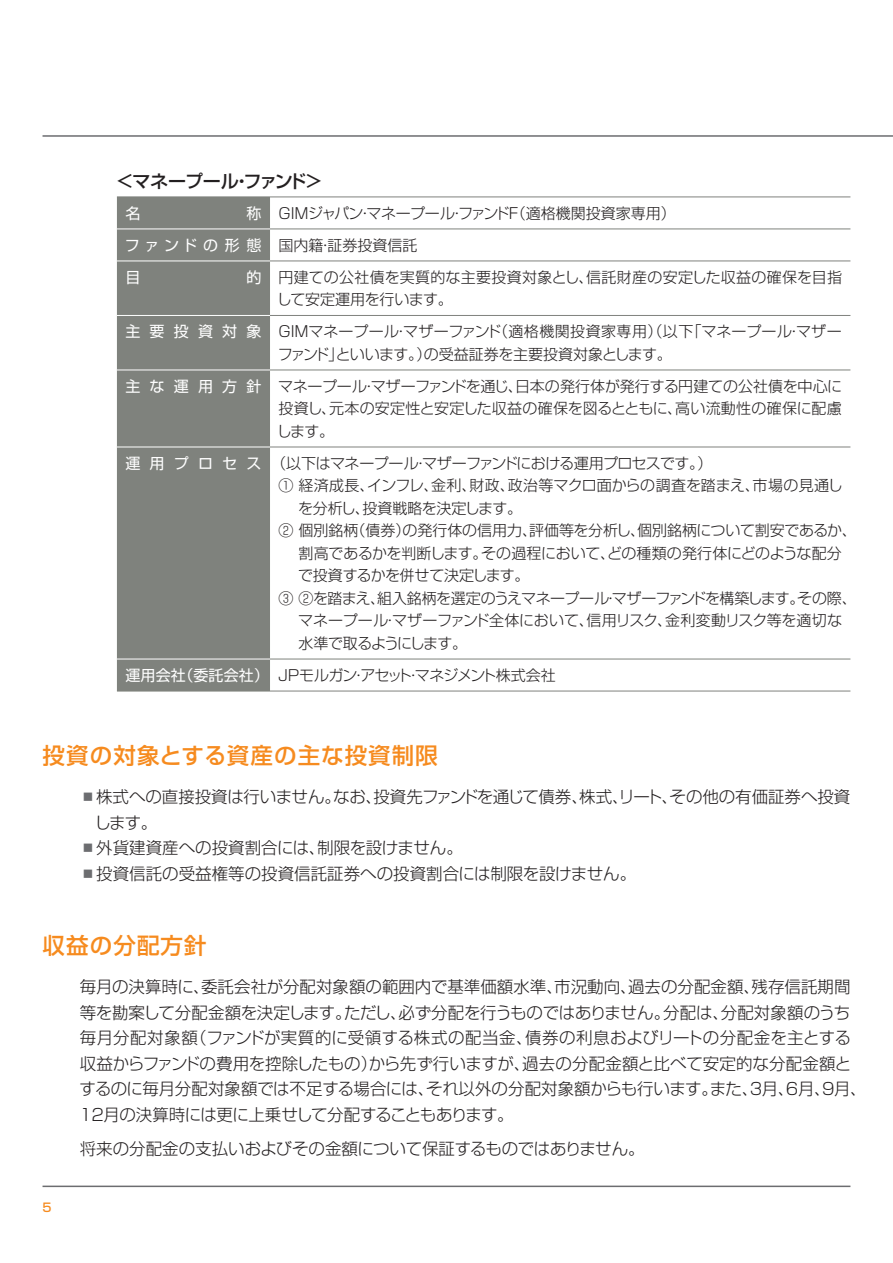
<style>
.page{position:relative;width:893px;height:1263px;background:#fff}
.page>*{position:absolute;margin:0;border:0;box-sizing:border-box;transform-origin:0 0}
.t1{font:500 22.5px "Shin Go Pr 5";letter-spacing:.05em;color:#f68b1f}
.t2{font:500 18px "Shin Go Pr 5";letter-spacing:-.03em;color:#231f20}
.t3{font:300 16.5px/25.5px "Shin Go Pr 5";letter-spacing:-.005em;color:#231f20}
.t4{font:300 15px/22.5px "Shin Go Pr 5";letter-spacing:-.005em;color:#231f20}
.t5{font:300 15px/22.5px "Shin Go Pr 5";letter-spacing:.015em;color:#231f20}
.t6{font:300 15px "Shin Go Pr 5";letter-spacing:-.035em;color:#231f20}
.t7{font:300 15px "Shin Go Pr 5";letter-spacing:-.04em;color:#231f20}
.t8{font:300 15px "Shin Go Pr 5";letter-spacing:-.055em;color:#231f20}
.t9{font:300 15px "Shin Go Pr 5";letter-spacing:-.03em;color:#231f20}
.t10{font:300 15px "Shin Go Pr 5";letter-spacing:-.025em;color:#231f20}
.t11{font:300 15px "Shin Go Pr 5";letter-spacing:-.07em;color:#231f20}
.t12{font:15px "Shin Go Pr 5";color:#fff}
.t13{font:500 12px "Shin Go Pr 5";color:#f68b1f}
.s1{font-weight:400;color:#fff}
.s2{color:#6c6d70}
</style>
<div class="page">
<hr style="left:43px;top:135px;width:850px;height:2px;background:#6c6d70">
<hr style="left:43px;top:1185px;width:807px;height:2px;background:#6c6d70">
<div style="left:117px;top:198px;width:153px;height:493px;background:#7f827d"></div>
<hr style="left:117px;top:229px;width:153px;height:1px;background:#fff">
<hr style="left:117px;top:261px;width:153px;height:1px;background:#fff">
<hr style="left:117px;top:315px;width:153px;height:1px;background:#fff">
<hr style="left:117px;top:370px;width:153px;height:1px;background:#fff">
<hr style="left:117px;top:447px;width:153px;height:1px;background:#fff">
<hr style="left:117px;top:659px;width:153px;height:1px;background:#fff">
<hr style="left:117px;top:197px;width:153px;height:1px;background:#7f827d">
<hr style="left:270px;top:197px;width:580px;height:1px;background:#7f827d">
<hr style="left:270px;top:229px;width:580px;height:1px;background:#7f827d">
<hr style="left:270px;top:261px;width:580px;height:1px;background:#7f827d">
<hr style="left:270px;top:315px;width:580px;height:1px;background:#7f827d">
<hr style="left:270px;top:370px;width:580px;height:1px;background:#7f827d">
<hr style="left:270px;top:447px;width:580px;height:1px;background:#7f827d">
<hr style="left:270px;top:659px;width:580px;height:1px;background:#7f827d">
<hr style="left:270px;top:691px;width:580px;height:1px;background:#7f827d">
<hr style="left:117px;top:691px;width:153px;height:1px;background:#7f827d">
<p class="t2" style="left:116px;top:166px;width:208px">＜マネープール・ファンド＞</p>
<p class="t12" style="left:125px;top:201px;width:16px">名</p>
<p class="t4" style="left:125px;top:196px;width:552px;line-height:32px;text-indent:122px"><span class="s1">称</span> GIMジャパン・マネープール・ファンドF（適格機関投資家専用）<span class="s1">ファンドの形態</span> 国内籍・証券投資信託<br><span class="s1">目</span></p>
<p class="t5" style="left:277px;top:264px;width:567px;text-indent:-30px"><span class="s1">的</span> 円建ての公社債を実質的な主要投資対象とし、信託財産の安定した収益の確保を目指して安定運用を行います。</p>
<p class="t4" style="left:278px;top:319px;width:565px;text-indent:-152px"><span class="s1">主 要 投 資 対 象</span> GIMマネープール・マザーファンド（適格機関投資家専用）（以下「マネープール・マザーファンド」といいます。）の受益証券を主要投資対象とします。</p>
<p class="t4" style="left:277px;top:373px;width:567px;text-align:justify;text-indent:-151px"><span class="s1">主 な 運 用 方 針</span> マネープール・マザーファンドを通じ、日本の発行体が発行する円建ての公社債を中心に投資し、元本の安定性と安定した収益の確保を図るとともに、高い流動性の確保に配慮します。</p>
<p class="t7" style="left:125px;top:451px;width:589px"><span class="s1">運 用 プ ロ セ ス</span> （以下はマネープール・マザーファンドにおける運用プロセスです。）</p>
<p class="t4" style="left:279px;top:473px;width:566px">① 経済成長、インフレ、金利、財政、政治等マクロ面からの調査を踏まえ、市場の見通し</p>
<p class="t9" style="left:298px;top:496px;width:225px">を分析し、投資戦略を決定します。</p>
<p class="t4" style="left:279px;top:518px;width:580px">② 個別銘柄（債券）の発行体の信用力、評価等を分析し、個別銘柄について割安であるか、</p>
<p class="t4" style="left:298px;top:540px;width:545px">割高であるかを判断します。その過程において、どの種類の発行体にどのような配分</p>
<p class="t10" style="left:298px;top:563px;width:233px">で投資するかを併せて決定します。</p>
<p class="t6" style="left:279px;top:586px;width:580px">③ ②を踏まえ、組入銘柄を選定のうえマネープール・マザーファンドを構築します。その際、</p>
<p class="t4" style="left:298px;top:608px;width:545px">マネープール・マザーファンド全体において、信用リスク、金利変動リスク等を適切な</p>
<p class="t11" style="left:298px;top:631px;width:170px">水準で取るようにします。</p>
<p class="t8" style="left:125px;top:663px;width:432px"><span class="s1">運用会社（委託会社）</span> JPモルガン・アセット・マネジメント株式会社</p>
<h1 class="t1" style="left:43px;top:737px;width:397px">投資の対象とする資産の主な投資制限</h1>
<p class="t3" style="left:94px;top:783px;width:758px;text-indent:-15px"><span class="s2">▪</span>株式への直接投資は行いません。なお、投資先ファンドを通じて債券、株式、リート、その他の有価証券へ投資します。</p>
<p class="t3" style="left:80px;top:834px;width:385px"><span class="s2">▪</span>外貨建資産への投資割合には、制限を設けません。</p>
<p class="t3" style="left:80px;top:859px;width:558px"><span class="s2">▪</span>投資信託の受益権等の投資信託証券への投資割合には制限を設けません。</p>
<h1 class="t1" style="left:43px;top:927px;width:166px">収益の分配方針</h1>
<p class="t3" style="left:77px;top:972px;width:791px">毎月の決算時に、委託会社が分配対象額の範囲内で基準価額水準、市況動向、過去の分配金額、残存信託期間等を勘案して分配金額を決定します。ただし、必ず分配を行うものではありません。分配は、分配対象額のうち毎月分配対象額（ファンドが実質的に受領する株式の配当金、債券の利息およびリートの分配金を主とする収益からファンドの費用を控除したもの）から先ず行いますが、過去の分配金額と比べて安定的な分配金額とするのに毎月分配対象額では不足する場合には、それ以外の分配対象額からも行います。また、３月、６月、９月、１２月の決算時には更に上乗せして分配することもあります。</p>
<p class="t3" style="left:80px;top:1134px;width:566px">将来の分配金の支払いおよびその金額について保証するものではありません。</p>
<p class="t13" style="left:43px;top:1197px;width:11px">5</p>
</div>
